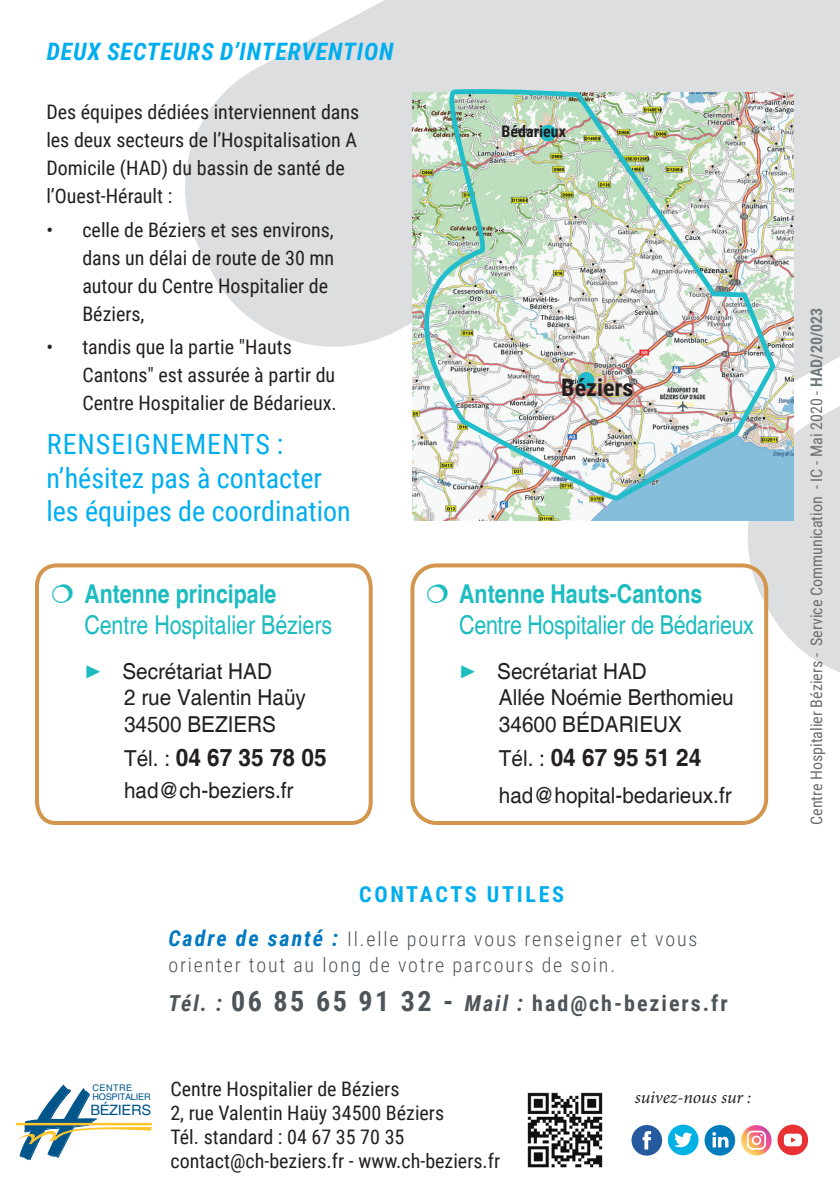
<style>
.page{position:relative;width:840px;height:1191px;background:#fff}
.page>*{position:absolute;margin:0;border:0;box-sizing:border-box;transform-origin:0 0}
.t1{font:28px/33.6px "Roboto Condensed";color:#00aeef}
.t2{font:condensed 26px/31.2px "Helvetica";letter-spacing:-.01em;color:#1cbcc1}
.énumération1{font:700 24px "Helvetica";color:#231f20;scale:.94 1}
.Titre_2{font:italic 700 24px "Roboto Condensed";letter-spacing:.035em;color:#00aeef}
.t3{font:700 24px "Roboto Condensed";color:#231f20}
.énumération1-2{font:22px/26.4px "Helvetica";color:#231f20;scale:.94 1}
.MEDIUM_TITLE_BLUE{font:700 22px "Roboto Condensed";letter-spacing:.09em;color:#4d545a}
.MEDIUM_TITLE_BLUE-2{font:700 22px "Roboto Condensed";letter-spacing:.125em;color:#00aeef}
.énumération1-3{font:20px/28px "Roboto Condensed";color:#231f20}
.MEDIUM_TITLE_BLUE-3{font:300 20px/26.4px "Roboto Condensed";letter-spacing:.09em;color:#4d545a}
.t4{font:italic 18px "Minion Pro";letter-spacing:-.01em;color:#231f20}
.t5{font:16px "Roboto Condensed";color:#6c6d70}
.t6{font:700 16px "Roboto Condensed";color:#231f20}
.t7{font:14.2px "Helvetica";letter-spacing:-.025em;color:#00558b}
.t8{font:9px/9px "Helvetica";letter-spacing:-.025em;color:#00558b}
.s1{font-weight:700}
.s2{font-family:"Minion Pro";font-size:28px;color:#1cbcc1}
.s3{font-weight:400;font-size:22px}
.s4{font-weight:700;font-style:italic;font-size:22px;color:#0079c2}
.s5{font-style:italic}
.s6{font-size:28px}
.s7{font-weight:700;color:#747c7f}
</style>
<div class="page">
<svg style="left:185px;top:0;width:299px;height:347px;fill:#dddee0"></svg>
<div style="left:484px;top:0;width:244px;height:85px;background:#dddee0"></div>
<svg style="left:728px;top:0;width:111px;height:700px;fill:#dddee0"></svg>
<img style="left:527px;top:1092px;width:76px;height:76px">
<svg style="left:16px;top:1084px;width:136px;height:76px"></svg>
<hr style="left:16px;top:1122px;width:135px;height:3px;background:#ffc52d">
<div style="left:667px;top:1124px;width:31px;height:31px;background:#00b1e3;border-radius:50%"></div>
<svg style="left:674px;top:1132px;width:17px;height:16px"></svg>
<div style="left:631px;top:1125px;width:30px;height:30px;background:#255b9e;border-radius:50%"></div>
<svg style="left:642px;top:1131px;width:8px;height:18px"></svg>
<div style="left:777px;top:1124px;width:30px;height:31px;background:#e73133;border-radius:50%"></div>
<svg style="left:783px;top:1133px;width:18px;height:13px"></svg>
<svg style="left:741px;top:1125px;width:30px;height:30px"></svg>
<div style="left:704px;top:1125px;width:30px;height:30px;background:#007cbd;border-radius:50%"></div>
<svg style="left:712px;top:1132px;width:16px;height:15px"></svg>
<svg style="left:35px;top:563px;width:338px;height:262px"></svg>
<div style="left:410px;top:563px;width:357px;height:262px;border:4px solid #d2964e;border-radius:24px"></div>
<img style="left:412px;top:93px;width:381px;height:427px">
<img style="left:369px;top:85px;width:408px;height:417px">
<svg style="left:52px;top:583px;width:21px;height:19px"></svg>
<p class="Titre_2" style="left:47px;top:34px;width:348px">DEUX SECTEURS D’INTERVENTION</p>
<p class="énumération1-3" style="left:46px;top:97px;width:314px">Des équipes dédiées interviennent dans les deux secteurs de l’Hospitalisation A Domicile (HAD) du bassin de santé de l’Ouest-Hérault :</p>
<p class="énumération1-3" style="left:82px;top:215px;width:253px;text-indent:-36px">• celle de Béziers et ses environs, dans un délai de route de 30 mn autour du Centre Hospitalier de<br>Béziers,</p>
<p class="énumération1-3" style="left:82px;top:332px;width:256px;text-indent:-36px">• tandis que la partie "Hauts<br>Cantons" est assurée à partir du<br>Centre Hospitalier de Bédarieux.</p>
<p class="t1" style="left:46px;top:426px;width:306px">RENSEIGNEMENTS : n’hésitez pas à contacter les équipes de coordination</p>
<p class="t2" style="left:84px;top:578px;width:249px"><span class="s1">Antenne principale<br></span>Centre Hospitalier Béziers</p>
<p class="énumération1-2" style="left:84px;top:658px;width:201px"><span class="s2">▶</span> Secrétariat HAD</p>
<p class="énumération1-2" style="left:124px;top:685px;width:195px">2 rue Valentin Haüy</p>
<p class="énumération1-2" style="left:124px;top:711px;width:163px">34500 BEZIERS</p>
<p class="énumération1" style="left:124px;top:743px;width:217px"><span class="s3">Tél. :</span> 04 67 35 78 05</p>
<p class="énumération1-2" style="left:124px;top:778px;width:182px">had@ch-beziers.fr</p>
<p class="t6" style="left:501px;top:120px;width:66px">Bédarieux</p>
<p class="t3" style="left:561px;top:371px;width:74px">Béziers</p>
<p class="t2" style="left:459px;top:578px;width:296px"><span class="s1">Antenne Hauts-Cantons<br></span>Centre Hospitalier de Bédarieux</p>
<p class="énumération1-2" style="left:459px;top:658px;width:201px"><span class="s2">▶</span> Secrétariat HAD</p>
<p class="énumération1-2" style="left:498px;top:685px;width:251px">Allée Noémie Berthomieu<br>34600 BÉDARIEUX</p>
<p class="énumération1" style="left:498px;top:743px;width:217px"><span class="s3">Tél. :</span> 04 67 95 51 24</p>
<p class="énumération1-2" style="left:498px;top:783px;width:249px">had@hopital-bedarieux.fr</p>
<p class="MEDIUM_TITLE_BLUE-2" style="left:359px;top:879px;width:206px">CONTACTS UTILES</p>
<p class="MEDIUM_TITLE_BLUE-3" style="left:168px;top:924px;width:530px"><span class="s4">Cadre de santé :</span> Il.elle pourra vous renseigner et vous orienter tout au long de votre parcours de soin.</p>
<p class="MEDIUM_TITLE_BLUE" style="left:168px;top:988px;width:560px"><span class="s5">Tél. :</span> <span class="s6">06 85 65 91 32 -</span> <span class="s5">Mail :</span> had@ch-beziers.fr</p>
<p class="t8" style="left:92px;top:1084px;width:60px">CENTRE<br>HOSPITALIER</p>
<p class="t7" style="left:90px;top:1102px;width:62px">BÉZIERS</p>
<p class="énumération1-3" style="left:170px;top:1073px;width:230px">Centre Hospitalier de Béziers</p>
<p class="énumération1-3" style="left:170px;top:1097px;width:275px">2, rue Valentin Haüy 34500 Béziers</p>
<p class="énumération1-3" style="left:170px;top:1121px;width:235px">Tél. standard : 04 67 35 70 35</p>
<p class="énumération1-3" style="left:170px;top:1145px;width:331px">contact@ch-beziers.fr - www.ch-beziers.fr</p>
<p class="t4" style="left:634px;top:1084px;width:118px">suivez-nous sur :</p>
<p class="t5" style="left:804px;top:825px;width:519px;rotate:-90deg">Centre Hospitalier Béziers - Service Communication - IC - Mai 2020 - <span class="s7">HAD/20/023</span></p>
</div>
